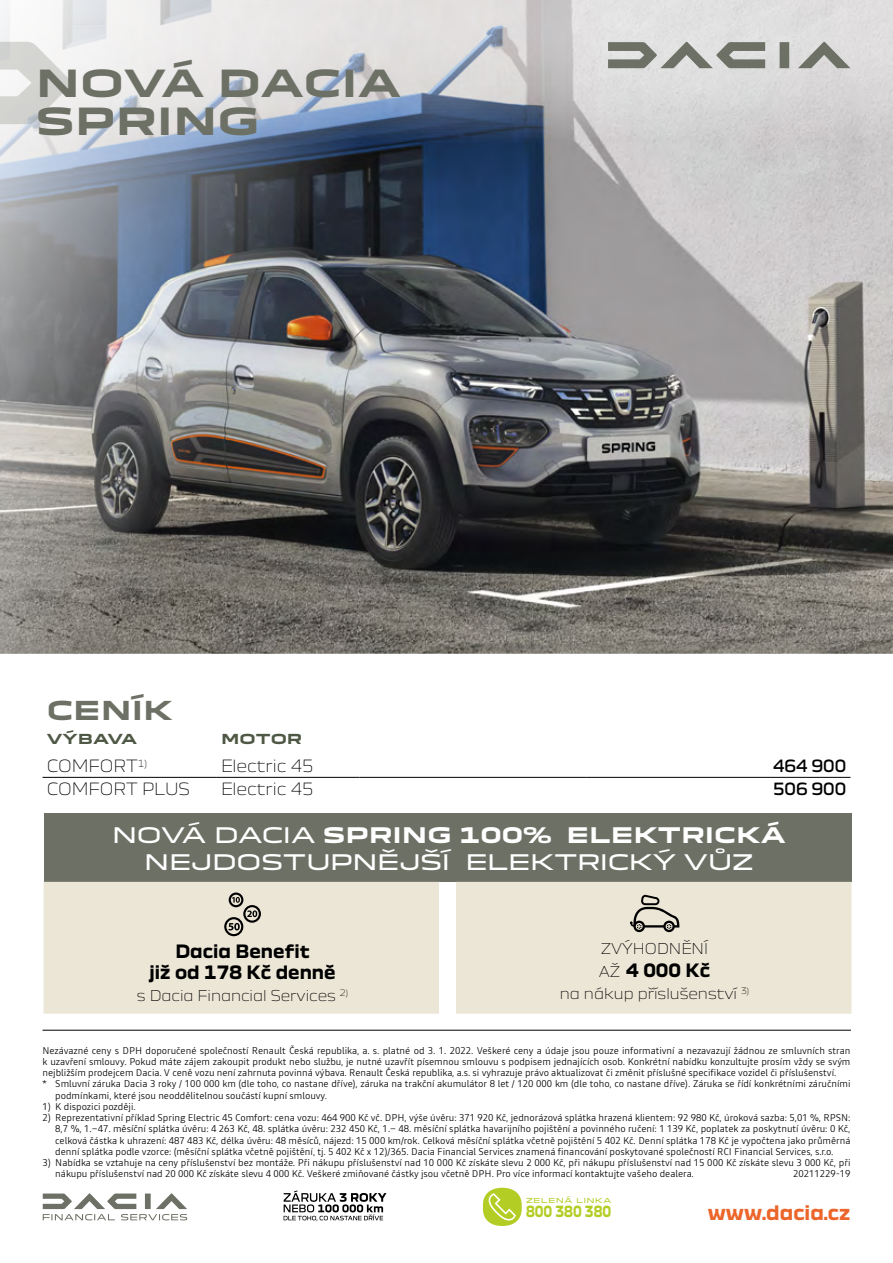
<style>
.page{position:relative;width:893px;height:1263px;background:#fff}
.page>*{position:absolute;margin:0;border:0;box-sizing:border-box;transform-origin:0 0}
.t1{font:700 36.6px/37.5px "Dacia Block Extended";letter-spacing:-.005em;color:#6d7065}
.t2{font:700 25.5px "Dacia Block Extended";color:#6d7065}
.t3{font:21px/27px "Dacia Block Extended";letter-spacing:-.035em;color:#fff;text-align:center}
.t4{font:700 19.5px "Dacia Block";color:#ec652a}
.t5{font:700 18px/21.6px "Dacia Block";color:#000;text-align:center}
.t6{font:300 16.5px "Dacia Block";color:#000}
.t7{font:16.5px "Dacia Block";color:#000}
.t8{font:700 15px "Dacia Block";color:#b4cd25;scale:.83 1}
.t9{font:300 14.7px "Dacia Block";color:#000}
.t10{font:700 13.5px "Dacia Block Extended";color:#4e5845}
.t11{font:300 9.75px/11.2px "Read";color:#000;text-align:justify}
.t12{font:6.75px "Dacia Block Extended";letter-spacing:.055em;color:#b4cd25}
.s1{font-weight:700}
.s2{font-weight:300;font-size:14.7px}
</style>
<div class="page">
<img style="left:492px;top:0;width:401px;height:654px">
<svg style="left:0;top:0;width:492px;height:888px"></svg>
<hr style="left:43px;top:1030px;width:808px;height:1px;background:#000">
<hr style="left:43px;top:777px;width:174px;height:1px;background:#000">
<hr style="left:217px;top:777px;width:142px;height:1px;background:#000">
<hr style="left:359px;top:777px;width:228px;height:1px;background:#000">
<hr style="left:587px;top:777px;width:263px;height:1px;background:#000">
<svg style="left:0;top:42px;width:71px;height:82px"></svg>
<svg style="left:608px;top:42px;width:242px;height:26px;background:#aaaba6"></svg>
<svg style="left:43px;top:1193px;width:144px;height:27px"></svg>
<svg style="left:483px;top:1188px;width:39px;height:38px"></svg>
<svg style="left:284px;top:1190px;width:102px;height:31px"></svg>
<div style="left:44px;top:813px;width:807px;height:69px;background:#6d7065"></div>
<div style="left:44px;top:882px;width:807px;height:132px;background:#ebe6d6"></div>
<div style="left:439px;top:882px;width:17px;height:132px;background:#fff"></div>
<svg style="left:224px;top:892px;width:37px;height:44px;background:#afaca0"></svg>
<svg style="left:630px;top:895px;width:49px;height:37px;background:#b2afa2"></svg>
<h1 class="t1" style="left:36px;top:66px;width:367px">NOVÁ DACIA<br>SPRING</h1>
<h2 class="t2" style="left:47px;top:696px;width:128px">CENÍK</h2>
<h3 class="t10" style="left:47px;top:731px;width:92px">VÝBAVA</h3>
<h3 class="t10" style="left:221px;top:731px;width:83px">MOTOR</h3>
<h3 class="t6" style="left:47px;top:753px;width:102px">COMFORT<sup>1)</sup></h3>
<h3 class="t6" style="left:221px;top:753px;width:94px">Electric 45</h3>
<h3 class="t7" style="left:773px;top:753px;width:75px">464 900</h3>
<h3 class="t6" style="left:47px;top:776px;width:145px">COMFORT PLUS</h3>
<h3 class="t6" style="left:221px;top:776px;width:94px">Electric 45</h3>
<h3 class="t7" style="left:773px;top:776px;width:75px">506 900</h3>
<h3 class="t3" style="left:112px;top:822px;width:675px">NOVÁ DACIA <span class="s1">SPRING 100% ELEKTRICKÁ<br></span>NEJDOSTUPNĚJŠÍ ELEKTRICKÝ VŮZ</h3>
<h3 class="t5" style="left:150px;top:941px;width:188px">Dacia Benefit<br>již od 178 Kč denně</h3>
<h3 class="t9" style="left:137px;top:984px;width:213px">s Dacia Financial Services <sup>2)</sup></h3>
<h3 class="t9" style="left:601px;top:937px;width:108px">ZVÝHODNĚNÍ</h3>
<h3 class="t5" style="left:599px;top:960px;width:113px"><span class="s2">AŽ</span> 4 000 Kč</h3>
<h3 class="t9" style="left:560px;top:982px;width:191px">na nákup příslušenství <sup>3)</sup></h3>
<p class="t11" style="left:43px;top:1044px;width:809px">Nezávazné ceny s DPH doporučené společností Renault Česká republika, a. s. platné od 3. 1. 2022. Veškeré ceny a údaje jsou pouze informativní a nezavazují žádnou ze smluvních stran</p>
<p class="t11" style="left:43px;top:1056px;width:809px">k uzavření smlouvy. Pokud máte zájem zakoupit produkt nebo službu, je nutné uzavřít písemnou smlouvu s podpisem jednajících osob. Konkrétní nabídku konzultujte prosím vždy se svým</p>
<p class="t11" style="left:43px;top:1067px;width:795px">nejbližším prodejcem Dacia. V ceně vozu není zahrnuta povinná výbava. Renault Česká republika, a.s. si vyhrazuje právo aktualizovat či změnit příslušné specifikace vozidel či příslušenství.</p>
<p class="t11" style="left:43px;top:1078px;width:809px">* Smluvní záruka Dacia 3 roky / 100 000 km (dle toho, co nastane dříve), záruka na trakční akumulátor 8 let / 120 000 km (dle toho, co nastane dříve). Záruka se řídí konkrétními záručními</p>
<p class="t11" style="left:55px;top:1089px;width:273px">podmínkami, které jsou neoddělitelnou součástí kupní smlouvy.</p>
<p class="t11" style="left:43px;top:1101px;width:95px">1) K dispozici později.</p>
<p class="t11" style="left:55px;top:1112px;width:797px;text-indent:-13px">2) Reprezentativní příklad Spring Electric 45 Comfort: cena vozu: 464 900 Kč vč. DPH, výše úvěru: 371 920 Kč, jednorázová splátka hrazená klientem: 92 980 Kč, úroková sazba: 5,01 %, RPSN:<br>8,7 %, 1.–47. měsíční splátka úvěru: 4 263 Kč, 48. splátka úvěru: 232 450 Kč, 1.– 48. měsíční splátka havarijního pojištění a povinného ručení: 1 139 Kč, poplatek za poskytnutí úvěru: 0 Kč, celková částka k uhrazení: 487 483 Kč, délka úvěru: 48 měsíců, nájezd: 15 000 km/rok. Celková měsíční splátka včetně pojištění 5 402 Kč. Denní splátka 178 Kč je vypočtena jako průměrná denní splátka podle vzorce: (měsíční splátka včetně pojištění, tj. 5 402 Kč x 12)/365. Dacia Financial Services znamená financování poskytované společností RCI Financial Services, s.r.o.</p>
<p class="t11" style="left:55px;top:1157px;width:797px;text-indent:-13px">3) Nabídka se vztahuje na ceny příslušenství bez montáže. Při nákupu příslušenství nad 10 000 Kč získáte slevu 2 000 Kč, při nákupu příslušenství nad 15 000 Kč získáte slevu 3 000 Kč, při nákupu příslušenství nad 20 000 Kč získáte slevu 4 000 Kč. Veškeré zmiňované částky jsou včetně DPH. Pro více informací kontaktujte vašeho dealera.</p>
<p class="t11" style="left:793px;top:1168px;width:59px">20211229-19</p>
<p class="t12" style="left:526px;top:1195px;width:87px">ZELENÁ LINKA</p>
<h3 class="t8" style="left:526px;top:1203px;width:104px">800 380 380</h3>
<h3 class="t4" style="left:708px;top:1202px;width:144px">www.dacia.cz</h3>
</div>
